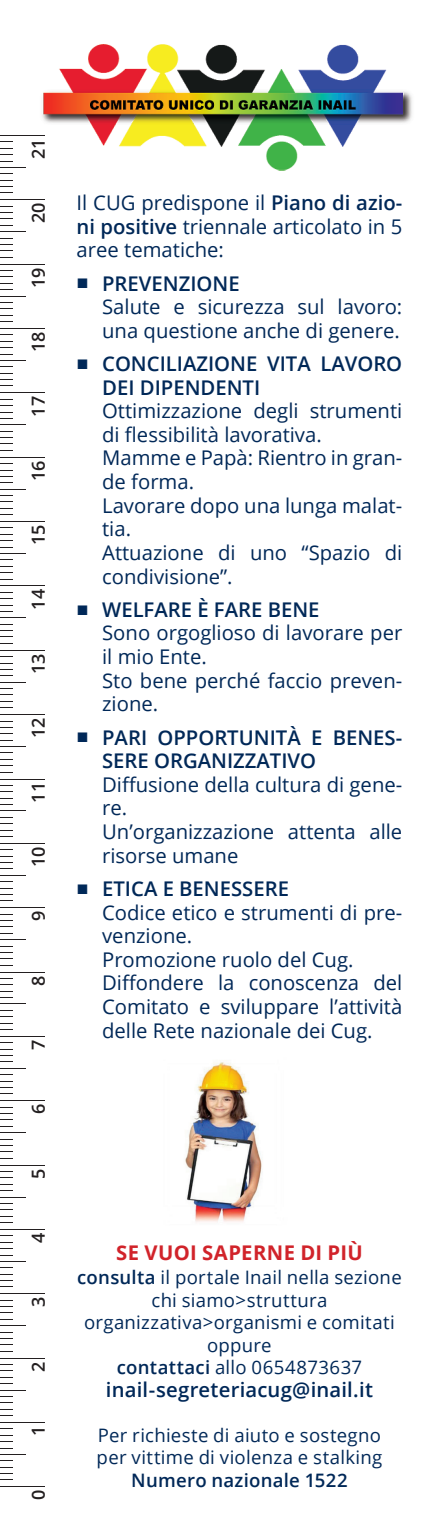
<style>
.page{position:relative;width:447px;height:1531px;background:#fff}
.page>*{position:absolute;margin:0;border:0;box-sizing:border-box;transform-origin:0 0}
.t1{font:20.25px/23.6px "Open Sans";color:#002858}
.t2{font:600 20.25px/23.6px "Open Sans";color:#002858}
.t3{font:700 20.25px "Open Sans";letter-spacing:.015em;color:#d1232a}
.t4{font:18.45px/22.5px "Open Sans";letter-spacing:.015em;color:#002858;text-align:center}
.t5{font:600 18.45px "Open Sans";letter-spacing:.015em;color:#002858}
.t6{font:600 18px "Open Sans";color:#231f20}
.s1{font-weight:600}
.s2{font-family:"Impact"}
.s3{font-family:"Impact";font-weight:400}
</style>
<div class="page">
<img style="left:42px;top:45px;width:370px;height:125px">
<img style="left:185px;top:1060px;width:77px;height:162px">
<hr style="left:0;top:1486px;width:45px;height:1px;background:#231f20">
<svg style="left:0;top:1351px;width:13px;height:1px"></svg>
<svg style="left:0;top:1158px;width:13px;height:1px"></svg>
<svg style="left:0;top:965px;width:13px;height:1px"></svg>
<svg style="left:0;top:772px;width:13px;height:1px"></svg>
<svg style="left:0;top:579px;width:13px;height:1px"></svg>
<svg style="left:0;top:1409px;width:13px;height:7px"></svg>
<svg style="left:0;top:1216px;width:13px;height:7px"></svg>
<svg style="left:0;top:1023px;width:13px;height:7px"></svg>
<svg style="left:0;top:830px;width:13px;height:7px"></svg>
<svg style="left:0;top:643px;width:13px;height:1px"></svg>
<svg style="left:0;top:450px;width:13px;height:1px"></svg>
<svg style="left:0;top:257px;width:13px;height:1px"></svg>
<svg style="left:0;top:1467px;width:13px;height:13px"></svg>
<svg style="left:0;top:1274px;width:13px;height:13px"></svg>
<svg style="left:0;top:1081px;width:13px;height:13px"></svg>
<svg style="left:0;top:888px;width:13px;height:13px"></svg>
<svg style="left:0;top:701px;width:13px;height:7px"></svg>
<svg style="left:0;top:566px;width:13px;height:7px"></svg>
<svg style="left:0;top:508px;width:13px;height:7px"></svg>
<svg style="left:0;top:373px;width:13px;height:7px"></svg>
<svg style="left:0;top:315px;width:13px;height:7px"></svg>
<svg style="left:0;top:180px;width:13px;height:7px"></svg>
<svg style="left:0;top:1332px;width:13px;height:13px"></svg>
<svg style="left:0;top:1139px;width:13px;height:13px"></svg>
<svg style="left:0;top:946px;width:13px;height:13px"></svg>
<svg style="left:0;top:817px;width:13px;height:7px"></svg>
<svg style="left:0;top:759px;width:13px;height:7px"></svg>
<svg style="left:0;top:624px;width:13px;height:7px"></svg>
<svg style="left:0;top:431px;width:13px;height:7px"></svg>
<svg style="left:0;top:238px;width:13px;height:7px"></svg>
<svg style="left:0;top:1390px;width:26px;height:13px"></svg>
<svg style="left:0;top:1261px;width:26px;height:7px"></svg>
<svg style="left:0;top:1197px;width:26px;height:13px"></svg>
<svg style="left:0;top:1068px;width:26px;height:7px"></svg>
<svg style="left:0;top:1010px;width:13px;height:7px"></svg>
<svg style="left:0;top:875px;width:26px;height:7px"></svg>
<svg style="left:0;top:682px;width:26px;height:7px"></svg>
<svg style="left:0;top:489px;width:26px;height:7px"></svg>
<svg style="left:0;top:296px;width:26px;height:7px"></svg>
<svg style="left:0;top:1448px;width:26px;height:13px"></svg>
<svg style="left:0;top:1319px;width:26px;height:7px"></svg>
<svg style="left:0;top:1126px;width:26px;height:7px"></svg>
<svg style="left:0;top:933px;width:26px;height:7px"></svg>
<svg style="left:0;top:740px;width:26px;height:7px"></svg>
<svg style="left:0;top:547px;width:26px;height:13px"></svg>
<svg style="left:0;top:354px;width:26px;height:13px"></svg>
<svg style="left:0;top:161px;width:26px;height:13px"></svg>
<svg style="left:0;top:1377px;width:13px;height:7px"></svg>
<svg style="left:0;top:1184px;width:13px;height:7px"></svg>
<svg style="left:0;top:991px;width:13px;height:7px"></svg>
<svg style="left:0;top:798px;width:26px;height:13px"></svg>
<svg style="left:0;top:605px;width:26px;height:13px"></svg>
<svg style="left:0;top:412px;width:26px;height:13px"></svg>
<svg style="left:0;top:225px;width:26px;height:7px"></svg>
<svg style="left:0;top:1435px;width:13px;height:7px"></svg>
<svg style="left:0;top:1242px;width:13px;height:7px"></svg>
<svg style="left:0;top:1049px;width:13px;height:13px"></svg>
<svg style="left:0;top:856px;width:13px;height:13px"></svg>
<svg style="left:0;top:663px;width:13px;height:13px"></svg>
<svg style="left:0;top:470px;width:13px;height:13px"></svg>
<svg style="left:0;top:283px;width:13px;height:7px"></svg>
<svg style="left:0;top:1428px;width:13px;height:1px"></svg>
<svg style="left:0;top:1364px;width:13px;height:7px"></svg>
<svg style="left:0;top:1300px;width:13px;height:13px"></svg>
<svg style="left:0;top:1235px;width:13px;height:1px"></svg>
<svg style="left:0;top:1171px;width:13px;height:7px"></svg>
<svg style="left:0;top:1107px;width:13px;height:13px"></svg>
<svg style="left:0;top:1042px;width:13px;height:1px"></svg>
<svg style="left:0;top:978px;width:13px;height:7px"></svg>
<svg style="left:0;top:914px;width:13px;height:13px"></svg>
<svg style="left:0;top:849px;width:13px;height:1px"></svg>
<svg style="left:0;top:785px;width:13px;height:7px"></svg>
<svg style="left:0;top:721px;width:13px;height:13px"></svg>
<svg style="left:0;top:656px;width:13px;height:1px"></svg>
<svg style="left:0;top:592px;width:13px;height:7px"></svg>
<svg style="left:0;top:534px;width:13px;height:7px"></svg>
<svg style="left:0;top:463px;width:13px;height:1px"></svg>
<svg style="left:0;top:399px;width:13px;height:7px"></svg>
<svg style="left:0;top:341px;width:13px;height:7px"></svg>
<svg style="left:0;top:270px;width:13px;height:1px"></svg>
<svg style="left:0;top:206px;width:13px;height:7px"></svg>
<svg style="left:0;top:148px;width:13px;height:7px"></svg>
<hr style="left:0;top:1422px;width:45px;height:1px;background:#231f20">
<hr style="left:0;top:1358px;width:45px;height:1px;background:#231f20">
<hr style="left:0;top:1293px;width:45px;height:1px;background:#231f20">
<hr style="left:0;top:1229px;width:45px;height:1px;background:#231f20">
<hr style="left:0;top:1165px;width:45px;height:1px;background:#231f20">
<hr style="left:0;top:1100px;width:45px;height:1px;background:#231f20">
<hr style="left:0;top:1036px;width:45px;height:1px;background:#231f20">
<hr style="left:0;top:972px;width:45px;height:1px;background:#231f20">
<hr style="left:0;top:907px;width:45px;height:1px;background:#231f20">
<hr style="left:0;top:843px;width:45px;height:1px;background:#231f20">
<hr style="left:0;top:779px;width:45px;height:1px;background:#231f20">
<hr style="left:0;top:714px;width:45px;height:1px;background:#231f20">
<hr style="left:0;top:650px;width:45px;height:1px;background:#231f20">
<hr style="left:0;top:586px;width:45px;height:1px;background:#231f20">
<hr style="left:0;top:521px;width:45px;height:1px;background:#231f20">
<hr style="left:0;top:457px;width:45px;height:1px;background:#231f20">
<hr style="left:0;top:393px;width:45px;height:1px;background:#231f20">
<hr style="left:0;top:328px;width:45px;height:1px;background:#231f20">
<hr style="left:0;top:264px;width:45px;height:1px;background:#231f20">
<hr style="left:0;top:200px;width:45px;height:1px;background:#231f20">
<hr style="left:0;top:135px;width:45px;height:1px;background:#231f20">
<p class="t6" style="left:25px;top:159px;width:22px;rotate:-90deg">21</p>
<p class="t6" style="left:25px;top:223px;width:22px;rotate:-90deg">20</p>
<p class="t6" style="left:25px;top:288px;width:22px;rotate:-90deg">19</p>
<p class="t6" style="left:25px;top:352px;width:22px;rotate:-90deg">18</p>
<p class="t6" style="left:25px;top:416px;width:22px;rotate:-90deg">17</p>
<p class="t6" style="left:25px;top:481px;width:22px;rotate:-90deg">16</p>
<p class="t6" style="left:25px;top:545px;width:22px;rotate:-90deg">15</p>
<p class="t6" style="left:25px;top:610px;width:22px;rotate:-90deg">14</p>
<p class="t6" style="left:25px;top:674px;width:22px;rotate:-90deg">13</p>
<p class="t6" style="left:25px;top:738px;width:22px;rotate:-90deg">12</p>
<p class="t6" style="left:25px;top:803px;width:22px;rotate:-90deg">11</p>
<p class="t6" style="left:25px;top:867px;width:22px;rotate:-90deg">10</p>
<p class="t6" style="left:25px;top:921px;width:12px;rotate:-90deg">9</p>
<p class="t6" style="left:25px;top:985px;width:12px;rotate:-90deg">8</p>
<p class="t6" style="left:25px;top:1050px;width:12px;rotate:-90deg">7</p>
<p class="t6" style="left:25px;top:1114px;width:12px;rotate:-90deg">6</p>
<p class="t6" style="left:25px;top:1178px;width:12px;rotate:-90deg">5</p>
<p class="t6" style="left:25px;top:1243px;width:12px;rotate:-90deg">4</p>
<p class="t6" style="left:25px;top:1307px;width:12px;rotate:-90deg">3</p>
<p class="t6" style="left:25px;top:1371px;width:12px;rotate:-90deg">2</p>
<p class="t6" style="left:25px;top:1436px;width:12px;rotate:-90deg">1</p>
<p class="t6" style="left:25px;top:1500px;width:12px;rotate:-90deg">0</p>
<p class="t1" style="left:77px;top:190px;width:327px;text-align:justify">Il CUG predispone il <span class="s1">Piano di azio&shy;ni positive</span> triennale articolato in 5 aree tematiche:</p>
<p class="t1" style="left:102px;top:271px;width:301px;text-indent:-26px"><span class="s2">■</span> <span class="s1">PREVENZIONE<br></span>Salute e sicurezza sul lavoro: una questione anche di genere.</p>
<p class="t2" style="left:102px;top:351px;width:301px;text-indent:-26px"><span class="s3">■</span> CONCILIAZIONE VITA LAVORO<br>DEI DIPENDENTI</p>
<p class="t1" style="left:102px;top:398px;width:301px">Ottimizzazione degli strumenti di flessibilità lavorativa.<br>Mamme e Papà: Rientro in gran&shy;de forma.<br>Lavorare dopo una lunga malat&shy;tia.<br>Attuazione di uno “Spazio di condivisione”.</p>
<p class="t1" style="left:102px;top:597px;width:301px;text-indent:-26px"><span class="s2">■</span> <span class="s1">WELFARE È FARE BENE<br></span>Sono orgoglioso di lavorare per il mio Ente.<br>Sto bene perché faccio preven&shy;zione.</p>
<p class="t2" style="left:102px;top:725px;width:301px;text-indent:-26px"><span class="s3">■</span> PARI OPPORTUNITÀ E BENES-<br>SERE ORGANIZZATIVO</p>
<p class="t1" style="left:102px;top:772px;width:301px">Diffusione della cultura di gene&shy;re.<br>Un’organizzazione attenta alle risorse umane</p>
<p class="t1" style="left:102px;top:876px;width:301px;text-indent:-26px"><span class="s2">■</span> <span class="s1">ETICA E BENESSERE<br></span>Codice etico e strumenti di pre&shy;venzione.<br>Promozione ruolo del Cug.<br>Diffondere la conoscenza del<br>Comitato e sviluppare l’attività delle Rete nazionale dei Cug.</p>
<p class="t3" style="left:116px;top:1239px;width:248px">SE VUOI SAPERNE DI PIÙ</p>
<p class="t4" style="left:77px;top:1265px;width:326px"><span class="s1">consulta</span> il portale Inail nella sezione chi siamo&gt;struttura organizzativa&gt;organismi e comitati oppure<br><span class="s1">contattaci</span> allo 0654873637</p>
<p class="t2" style="left:106px;top:1377px;width:268px">inail-segreteriacug@inail.it</p>
<p class="t4" style="left:97px;top:1423px;width:287px;text-align:left">Per richieste di aiuto e sostegno per vittime di violenza e stalking</p>
<p class="t5" style="left:131px;top:1467px;width:218px">Numero nazionale 1522</p>
</div>
